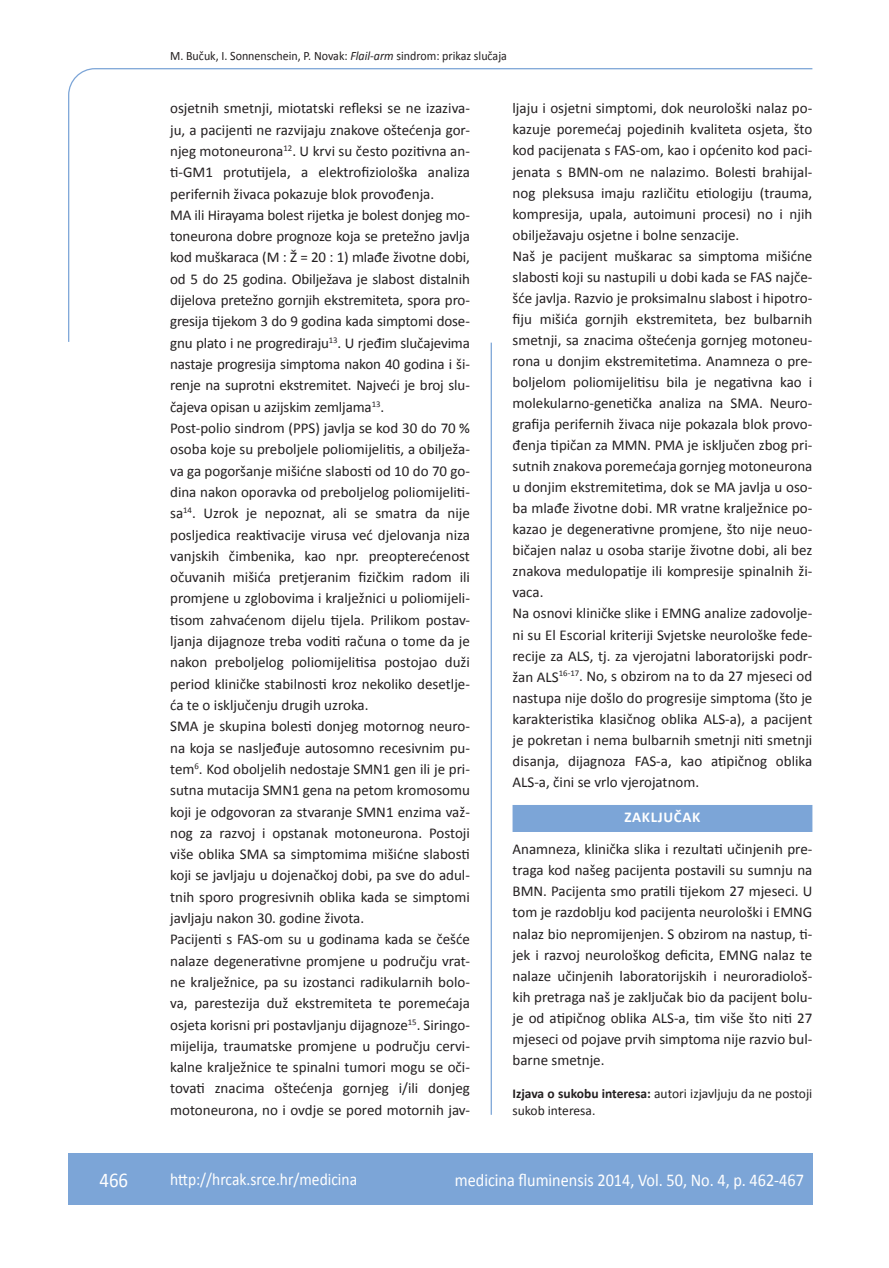
<style>
.page{position:relative;width:889px;height:1268px;background:#fff}
.page>*{position:absolute;margin:0;border:0;box-sizing:border-box;transform-origin:0 0}
.t1{font:21px "Calibri";color:#fff;scale:.9 1}
.t2{font:18px "Calibri";color:#fff;scale:.9 1}
.t3{font:17.25px "Calibri";color:#fff;scale:.9 1}
.t4{font:15px/21.3px "Calibri";color:#231f20}
.t5{font:700 15px "Calibri";letter-spacing:.04em;color:#fff}
.t6{font:13.5px/16.5px "Calibri";color:#231f20}
.t7{font:12.75px "Calibri";color:#231f20;scale:.94 1}
.s1{font-style:italic}
.s2{font-weight:700}
</style>
<div class="page">
<svg style="left:68px;top:68px;width:745px;height:274px"></svg>
<hr style="left:490px;top:342px;width:2px;height:772px;background:#7ca5d7">
<div style="left:68px;top:1152px;width:744px;height:51px;background:#7ca5d7"></div>
<div style="left:512px;top:804px;width:300px;height:27px;background:#7ca5d7"></div>
<p class="t7" style="left:170px;top:47px;width:360px">M. Bučuk, I. Sonnenschein, P. Novak: <span class="s1">Flail-arm</span> sindrom: prikaz slučaja</p>
<p class="t4" style="left:170px;top:97px;width:301px">osjetnih smetnji, miotatski refleksi se ne izaziva&shy;ju, a pacijenti ne razvijaju znakove oštećenja gor&shy;njeg motoneurona<sup>12</sup>. U krvi su često pozitivna an&shy;ti-GM1 protutijela, a elektrofiziološka analiza perifernih živaca pokazuje blok provođenja.<br>MA ili Hirayama bolest rijetka je bolest donjeg mo&shy;toneurona dobre prognoze koja se pretežno javlja kod muškaraca (M : Ž = 20 : 1) mlađe životne dobi, od 5 do 25 godina. Obilježava je slabost distalnih dijelova pretežno gornjih ekstremiteta, spora pro&shy;gresija tijekom 3 do 9 godina kada simptomi dose&shy;gnu plato i ne progrediraju<sup>13</sup>. U rjeđim slučajevima nastaje progresija simptoma nakon 40 godina i ši&shy;renje na suprotni ekstremitet. Najveći je broj slu&shy;čajeva opisan u azijskim zemljama<sup>13</sup>.<br>Post-polio sindrom (PPS) javlja se kod 30 do 70 % osoba koje su preboljele poliomijelitis, a obilježa&shy;va ga pogoršanje mišićne slabosti od 10 do 70 go&shy;dina nakon oporavka od preboljelog poliomijeliti&shy;sa<sup>14</sup>. Uzrok je nepoznat, ali se smatra da nije posljedica reaktivacije virusa već djelovanja niza vanjskih čimbenika, kao npr. preopterećenost očuvanih mišića pretjeranim fizičkim radom ili promjene u zglobovima i kralježnici u poliomijeli&shy;tisom zahvaćenom dijelu tijela. Prilikom postav&shy;ljanja dijagnoze treba voditi računa o tome da je nakon preboljelog poliomijelitisa postojao duži period kliničke stabilnosti kroz nekoliko desetlje&shy;ća te o isključenju drugih uzroka.<br>SMA je skupina bolesti donjeg motornog neuro&shy;na koja se nasljeđuje autosomno recesivnim pu&shy;tem<sup>6</sup>. Kod oboljelih nedostaje SMN1 gen ili je pri&shy;sutna mutacija SMN1 gena na petom kromosomu koji je odgovoran za stvaranje SMN1 enzima važ&shy;nog za razvoj i opstanak motoneurona. Postoji više oblika SMA sa simptomima mišićne slabosti koji se javljaju u dojenačkoj dobi, pa sve do adul&shy;tnih sporo progresivnih oblika kada se simptomi javljaju nakon 30. godine života.<br>Pacijenti s FAS-om su u godinama kada se češće nalaze degenerativne promjene u području vrat&shy;ne kralježnice, pa su izostanci radikularnih bolo&shy;va, parestezija duž ekstremiteta te poremećaja osjeta korisni pri postavljanju dijagnoze<sup>15</sup>. Siringo&shy;mijelija, traumatske promjene u području cervi&shy;kalne kralježnice te spinalni tumori mogu se oči&shy;tovati znacima oštećenja gornjeg i/ili donjeg motoneurona, no i ovdje se pored motornih jav-</p>
<p class="t4" style="left:512px;top:97px;width:301px">ljaju i osjetni simptomi, dok neurološki nalaz po&shy;kazuje poremećaj pojedinih kvaliteta osjeta, što kod pacijenata s FAS-om, kao i općenito kod paci&shy;jenata s BMN-om ne nalazimo. Bolesti brahijal&shy;nog pleksusa imaju različitu etiologiju (trauma, kompresija, upala, autoimuni procesi) no i njih obilježavaju osjetne i bolne senzacije.<br>Naš je pacijent muškarac sa simptoma mišićne slabosti koji su nastupili u dobi kada se FAS najče&shy;šće javlja. Razvio je proksimalnu slabost i hipotro&shy;fiju mišića gornjih ekstremiteta, bez bulbarnih smetnji, sa znacima oštećenja gornjeg motoneu&shy;rona u donjim ekstremitetima. Anamneza o pre&shy;boljelom poliomijelitisu bila je negativna kao i molekularno-genetička analiza na SMA. Neuro&shy;grafija perifernih živaca nije pokazala blok provo&shy;đenja tipičan za MMN. PMA je isključen zbog pri&shy;sutnih znakova poremećaja gornjeg motoneurona u donjim ekstremitetima, dok se MA javlja u oso&shy;ba mlađe životne dobi. MR vratne kralježnice po&shy;kazao je degenerativne promjene, što nije neuo&shy;bičajen nalaz u osoba starije životne dobi, ali bez znakova medulopatije ili kompresije spinalnih ži&shy;vaca.<br>Na osnovi kliničke slike i EMNG analize zadovolje&shy;ni su El Escorial kriteriji Svjetske neurološke fede&shy;recije za ALS, tj. za vjerojatni laboratorijski podr&shy;žan ALS<sup>16-17</sup>. No, s obzirom na to da 27 mjeseci od nastupa nije došlo do progresije simptoma (što je karakteristika klasičnog oblika ALS-a), a pacijent je pokretan i nema bulbarnih smetnji niti smetnji disanja, dijagnoza FAS-a, kao atipičnog oblika ALS-a, čini se vrlo vjerojatnom.</p>
<p class="t5" style="left:624px;top:807px;width:77px">ZAKLJUČAK</p>
<p class="t4" style="left:512px;top:838px;width:301px;text-align:justify">Anamneza, klinička slika i rezultati učinjenih pre&shy;traga kod našeg pacijenta postavili su sumnju na BMN. Pacijenta smo pratili tijekom 27 mjeseci. U tom je razdoblju kod pacijenta neurološki i EMNG nalaz bio nepromijenjen. S obzirom na nastup, ti&shy;jek i razvoj neurološkog deficita, EMNG nalaz te nalaze učinjenih laboratorijskih i neuroradiološ&shy;kih pretraga naš je zaključak bio da pacijent bolu&shy;je od atipičnog oblika ALS-a, tim više što niti 27 mjeseci od pojave prvih simptoma nije razvio bul&shy;barne smetnje.</p>
<p class="t6" style="left:512px;top:1084px;width:301px"><span class="s2">Izjava o sukobu interesa:</span> autori izjavljuju da ne postoji sukob interesa.</p>
<h1 class="t1" style="left:99px;top:1166px;width:33px">466</h1>
<p class="t3" style="left:170px;top:1167px;width:209px">http://hrcak.srce.hr/medicina</p>
<p class="t2" style="left:455px;top:1168px;width:389px">medicina fluminensis 2014, Vol. 50, No. 4, p. 462-467</p>
</div>
